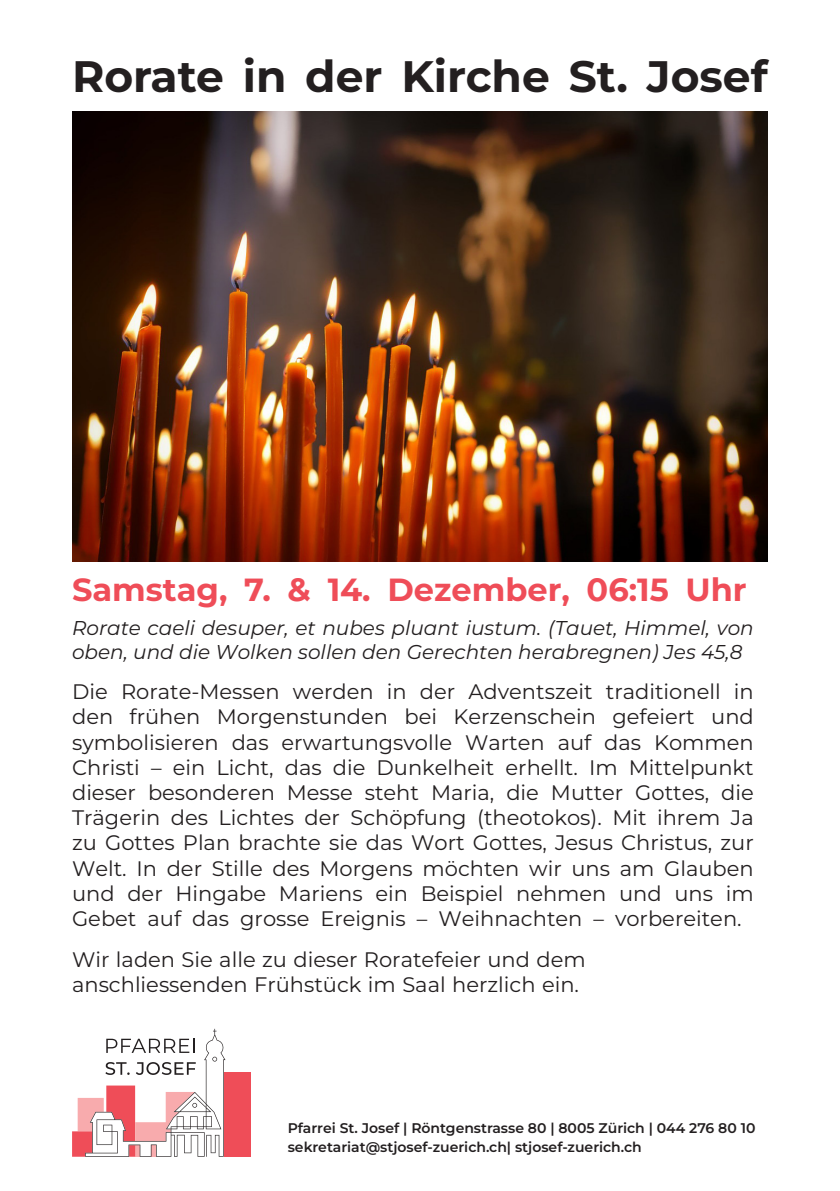
<style>
.page{position:relative;width:840px;height:1191px;background:#fff}
.page>*{position:absolute;margin:0;border:0;box-sizing:border-box;transform-origin:0 0}
.Lauftext_regular_9_8pt{font:700 44px "Montserrat";color:#231f20}
.Titel_bold_24pt{font:700 32px "Montserrat";color:#ef4d58}
.Titel_bold_24pt-2{font:21px/25.2px "Montserrat";color:#231f20;text-align:justify}
.Titel_bold_24pt-3{font:italic 20px/24px "Montserrat";color:#231f20}
.Adresse_St_Josef_semibold_9_8pt{font:600 14px "Montserrat";color:#231f20}
</style>
<div class="page">
<div style="left:223px;top:1072px;width:27px;height:84px;background:#ef4d58"></div>
<svg style="left:72px;top:1028px;width:153px;height:128px"></svg>
<img style="left:72px;top:112px;width:695px;height:449px">
<p class="Lauftext_regular_9_8pt" style="left:72px;top:47px;width:696px">Rorate in der Kirche St. Josef</p>
<p class="Titel_bold_24pt" style="left:72px;top:568px;width:675px">Samstag, 7. &amp; 14. Dezember, 06:15 Uhr</p>
<p class="Titel_bold_24pt-3" style="left:72px;top:615px;width:682px">Rorate caeli desuper, et nubes pluant iustum. (Tauet, Himmel, von oben, und die Wolken sollen den Gerechten herabregnen) Jes 45,8</p>
<p class="Titel_bold_24pt-2" style="left:72px;top:678px;width:682px">Die Rorate-Messen werden in der Adventszeit traditionell in den frühen Morgenstunden bei Kerzenschein gefeiert und symbolisieren das erwartungsvolle Warten auf das Kommen Christi – ein Licht, das die Dunkelheit erhellt. Im Mittelpunkt dieser besonderen Messe steht Maria, die Mutter Gottes, die Trägerin des Lichtes der Schöpfung (theotokos). Mit ihrem Ja zu Gottes Plan brachte sie das Wort Gottes, Jesus Christus, zur Welt. In der Stille des Morgens möchten wir uns am Glauben und der Hingabe Mariens ein Beispiel nehmen und uns im Gebet auf das grosse Ereignis – Weihnachten – vorbereiten.</p>
<p class="Titel_bold_24pt-2" style="left:72px;top:946px;width:515px">Wir laden Sie alle zu dieser Roratefeier und dem anschliessenden Frühstück im Saal herzlich ein.</p>
<p class="Adresse_St_Josef_semibold_9_8pt" style="left:287px;top:1118px;width:469px">Pfarrei St. Josef | Röntgenstrasse 80 | 8005 Zürich | 044 276 80 10</p>
<p class="Adresse_St_Josef_semibold_9_8pt" style="left:287px;top:1137px;width:355px">sekretariat@stjosef-zuerich.ch| stjosef-zuerich.ch</p>
</div>
